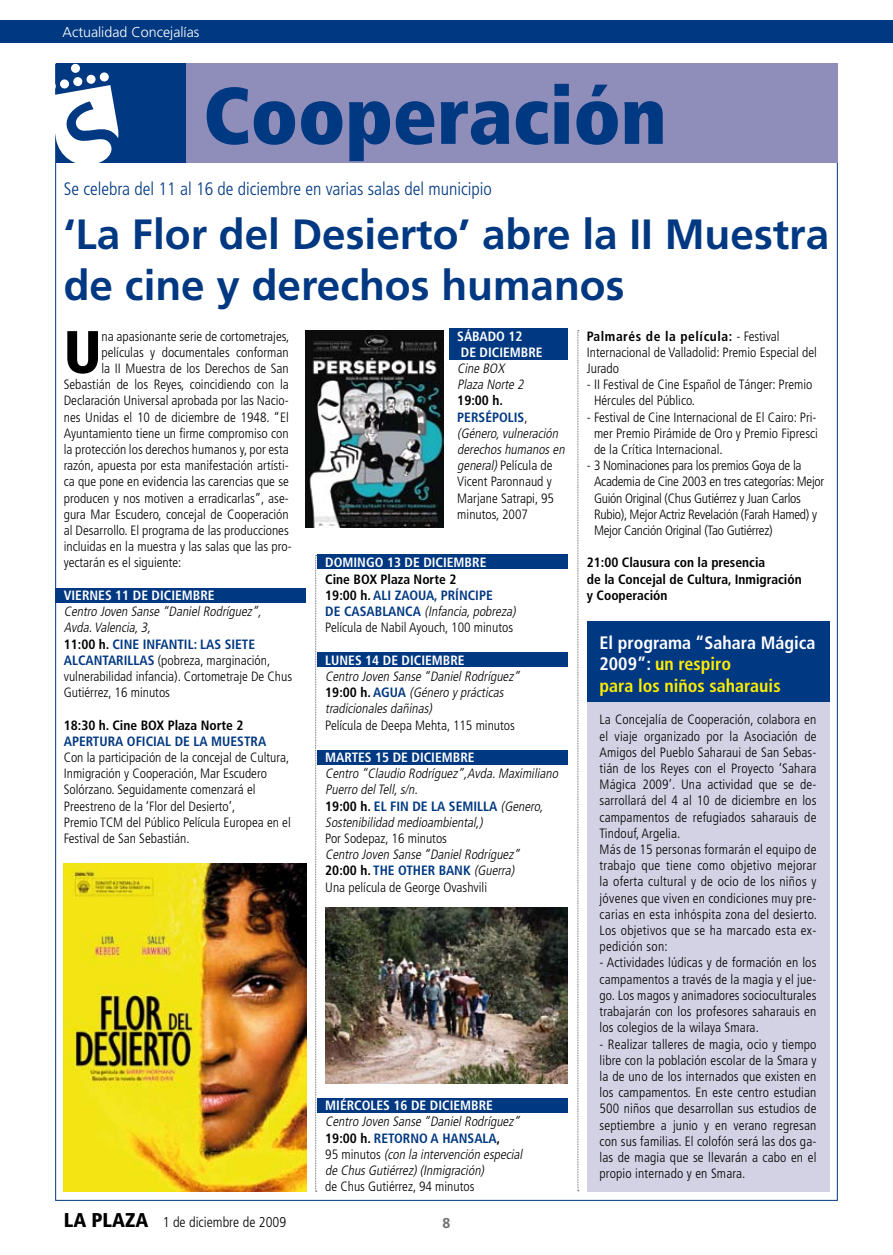
<style>
.page{position:relative;width:893px;height:1255px;background:#fff}
.page>*{position:absolute;margin:0;border:0;box-sizing:border-box;transform-origin:0 0}
.t1{font:900 condensed 79.95px "Frutiger";color:#003882}
.t2{font:900 condensed 59.85px "Frutiger";color:#000}
.t3{font:700 42.3px/50.7px "Frutiger";color:#003882}
.t4{font:700 condensed 18px/21.6px "Frutiger";color:#ffed00}
.t5{font:300 condensed 18px "Frutiger";color:#003882}
.t6{font:300 condensed 14.25px "Frutiger";color:#000}
.t7{font:300 14.25px "Frutiger";color:#fff}
.t8{font:700 14.25px "Frutiger";color:#707173}
.t9{font:300 condensed 13.5px/16.2px "Frutiger";color:#000}
.t10{font:italic 300 condensed 13.5px/16.2px "Frutiger";color:#000}
.t11{font:300 condensed 13.5px/16.2px "Frutiger";letter-spacing:-.02em;color:#000}
.t12{font:700 condensed 13.5px/16.2px "Frutiger";color:#fff}
.t13{font:700 condensed 13.5px/16.2px "Frutiger";color:#000}
.t14{font:700 condensed 13.5px "Frutiger";color:#003882}
.s1{font-style:italic}
.s2{font-weight:700}
.s3{font-weight:700;color:#003882}
.s4{font-weight:700;font-style:normal}
.s5{font-weight:700;font-style:normal;color:#003882}
.s6{font-style:normal}
.s7{font-weight:900;font-size:19.95px}
.s8{color:#fff}
</style>
<div class="page">
<div style="left:0;top:20px;width:893px;height:23px;background:#003882"></div>
<div style="left:587px;top:622px;width:242px;height:569px;background:#d3d1e4"></div>
<img style="left:64px;top:863px;width:242px;height:328px">
<img style="left:325px;top:907px;width:243px;height:176px">
<svg style="left:315px;top:555px;width:2px;height:636px"></svg>
<svg style="left:578px;top:330px;width:1px;height:861px"></svg>
<div style="left:587px;top:621px;width:242px;height:80px;background:#003882"></div>
<div style="left:56px;top:588px;width:250px;height:15px;background:#003882"></div>
<div style="left:317px;top:554px;width:251px;height:15px;background:#003882"></div>
<div style="left:317px;top:652px;width:251px;height:15px;background:#003882"></div>
<div style="left:317px;top:749px;width:251px;height:15px;background:#003882"></div>
<div style="left:317px;top:1098px;width:251px;height:14px;background:#003882"></div>
<div style="left:450px;top:327px;width:118px;height:32px;background:#003882"></div>
<img style="left:305px;top:330px;width:138px;height:197px">
<div style="left:138px;top:64px;width:700px;height:99px;background:#8f8dba"></div>
<div style="left:56px;top:64px;width:130px;height:99px;background:#003882"></div>
<div style="left:73px;top:77px;width:10px;height:9px;background:#fff;border-radius:4px"></div>
<div style="left:71px;top:63px;width:9px;height:10px;background:#fff;border-radius:4px"></div>
<div style="left:60px;top:79px;width:9px;height:10px;background:#fff;border-radius:4px"></div>
<svg style="left:86px;top:74px;width:10px;height:10px"></svg>
<svg style="left:99px;top:72px;width:10px;height:10px"></svg>
<svg style="left:55px;top:85px;width:64px;height:83px"></svg>
<p class="t7" style="left:63px;top:24px;width:138px">Actualidad Concejalías</p>
<h1 class="t1" style="left:203px;top:67px;width:465px">Cooperación</h1>
<h3 class="t5" style="left:64px;top:178px;width:430px">Se celebra del 11 al 16 de diciembre en varias salas del municipio</h3>
<h3 class="t3" style="left:64px;top:208px;width:767px">‘La Flor del Desierto’ abre la II Muestra de cine y derechos humanos</h3>
<h2 class="t2" style="left:64px;top:316px;width:39px">U</h2>
<p class="t9" style="left:102px;top:328px;width:189px">na apasionante serie de cortometrajes,</p>
<p class="t9" style="left:102px;top:344px;width:189px">películas y documentales conforman</p>
<p class="t9" style="left:102px;top:360px;width:189px">la II Muestra de los Derechos de San</p>
<p class="t9" style="left:64px;top:376px;width:226px">Sebastián de los Reyes, coincidiendo con la</p>
<p class="t9" style="left:64px;top:393px;width:226px">Declaración Universal aprobada por las Nacio-</p>
<p class="t9" style="left:64px;top:409px;width:227px">nes Unidas el 10 de diciembre de 1948. “El</p>
<p class="t9" style="left:64px;top:425px;width:226px">Ayuntamiento tiene un firme compromiso con</p>
<p class="t9" style="left:64px;top:441px;width:226px">la protección los derechos humanos y, por esta</p>
<p class="t9" style="left:64px;top:457px;width:226px">razón, apuesta por esta manifestación artísti-</p>
<p class="t9" style="left:64px;top:474px;width:227px">ca que pone en evidencia las carencias que se</p>
<p class="t9" style="left:64px;top:490px;width:226px">producen y nos motiven a erradicarlas”, ase-</p>
<p class="t9" style="left:64px;top:506px;width:226px">gura Mar Escudero, concejal de Cooperación</p>
<p class="t9" style="left:64px;top:522px;width:226px">al Desarrollo. El programa de las producciones</p>
<p class="t9" style="left:64px;top:538px;width:230px">incluidas en la muestra y las salas que las pro-</p>
<p class="t9" style="left:64px;top:555px;width:119px">yectarán es el siguiente:</p>
<p class="t12" style="left:64px;top:587px;width:152px">VIERNES 11 DE DICIEMBRE</p>
<p class="t9" style="left:64px;top:603px;width:230px"><span class="s1">Centro Joven Sanse “DanielRodríguez”, Avda.Valencia,3,<br></span><span class="s2">11:00 h.</span> <span class="s3">CINE INFANTIL: LAS SIETE ALCANTARILLAS</span> (pobreza, marginación, vulnerabilidad infancia). Cortometraje De Chus Gutiérrez, 16 minutos</p>
<p class="t13" style="left:64px;top:716px;width:181px">18:30 h. Cine BOX Plaza Norte 2</p>
<p class="t14" style="left:64px;top:733px;width:204px">APERTURA OFICIAL DE LA MUESTRA</p>
<p class="t9" style="left:64px;top:749px;width:229px">Con la participación de la concejal de Cultura, Inmigración y Cooperación, Mar Escudero Solórzano. Seguidamente comenzará el Preestreno de la ‘Flor del Desierto’,<br>Premio TCM del Público Película Europea en el Festival de San Sebastián.</p>
<p class="t12" style="left:457px;top:328px;width:87px">SÁBADO 12<br>DE DICIEMBRE</p>
<p class="t10" style="left:457px;top:360px;width:71px">Cine BOX<br>Plaza Norte 2</p>
<p class="t9" style="left:457px;top:393px;width:112px"><span class="s2">19:00 h.<br></span><span class="s3">PERSÉPOLIS</span>, <span class="s1">(Género,vulneración derechoshumanosen general)</span>Película de<br>Vicent Paronnaud y<br>Marjane Satrapi, 95 minutos, 2007</p>
<p class="t12" style="left:325px;top:554px;width:163px">DOMINGO 13 DE DICIEMBRE</p>
<p class="t9" style="left:325px;top:571px;width:195px"><span class="s2">Cine BOX Plaza Norte 2<br>19:00 h.</span> <span class="s3">ALI ZAOUA, PRÍNCIPE<br>D E C A S A B LA N C A</span> <span class="s1">(Infancia,pobreza)<br></span>Película de Nabil Ayouch, 100 minutos</p>
<p class="t12" style="left:325px;top:652px;width:141px">LUNES 14 DE DICIEMBRE</p>
<p class="t10" style="left:325px;top:668px;width:199px">Centro Joven Sanse “DanielRodríguez”<br><span class="s4">1 9 : 0 0 h .</span> <span class="s5">AG U A</span> (Género yprácticas tradicionalesdañinas)</p>
<p class="t9" style="left:325px;top:717px;width:191px">Película de Deepa Mehta, 115 minutos</p>
<p class="t12" style="left:325px;top:749px;width:151px">MARTES 15 DE DICIEMBRE</p>
<p class="t10" style="left:325px;top:765px;width:237px">Centro “Claudio Rodríguez”,Avda.Maximiliano Puerro delTell,s/n.<br><span class="s4">19:00 h.</span> <span class="s5">EL FIN DE LA SEMILLA</span> (Genero, Sostenibilidad medioambiental,)</p>
<p class="t9" style="left:325px;top:830px;width:123px">Por Sodepaz, 16 minutos</p>
<p class="t10" style="left:325px;top:846px;width:199px">Centro Joven Sanse “DanielRodríguez”<br><span class="s4">20:00 h.</span> <span class="s5">THE OTHER BANK</span> (Guerra)<br><span class="s6">Una película de George Ovashvili</span></p>
<p class="t12" style="left:325px;top:1097px;width:169px">MIÉRCOLES 16 DE DICIEMBRE</p>
<p class="t10" style="left:325px;top:1113px;width:201px">Centro Joven Sanse “DanielRodríguez” <span class="s4">19:00 h.</span> <span class="s5">RETORNO A HANSALA</span><span class="s4">,<br></span><span class="s6">9 5 m i n u t o s</span> (con la intervención especial de ChusGutiérrez)(Inmigración)</p>
<p class="t9" style="left:325px;top:1178px;width:151px">de Chus Gutiérrez, 94 minutos</p>
<p class="t6" style="left:64px;top:1214px;width:224px"><span class="s7">LA PLAZA</span> 1 de diciembre de 2009</p>
<p class="t8" style="left:442px;top:1214px;width:9px">8</p>
<p class="t9" style="left:587px;top:328px;width:232px"><span class="s2">Palmarés de la película:</span> - Festival<br>Internacional de Valladolid: Premio Especial del<br>Jurado</p>
<p class="t9" style="left:594px;top:376px;width:220px;text-indent:-7px">- II Festival de Cine Español de Tánger: Premio<br>Hércules del Público.</p>
<p class="t9" style="left:594px;top:409px;width:225px;text-align:justify;text-indent:-7px">- Festival de Cine Internacional de El Cairo: Pri&shy;mer Premio Pirámide de Oro y Premio Fipresci de la Crítica Internacional.</p>
<p class="t11" style="left:594px;top:457px;width:232px;text-indent:-7px">- 3 Nominaciones para los premios Goya de la Academia de Cine 2003 en tres categorías: Mejor Guión Original (Chus Gutiérrez y Juan Carlos Rubio), Mejor Actriz Revelación (Farah Hamed) y Mejor Canción Original (Tao Gutiérrez)</p>
<p class="t13" style="left:587px;top:554px;width:216px">21:00 Clausura con la presencia<br>de la Concejal de Cultura, Inmigración y Cooperación</p>
<h3 class="t4" style="left:600px;top:631px;width:217px"><span class="s8">El programa “Sahara Mágica<br>2009”:</span> un respiro<br>para los niños saharauis</h3>
<p class="t9" style="left:600px;top:711px;width:219px">La Concejalía de Cooperación, colabora en el viaje organizado por la Asociación de Amigos del Pueblo Saharaui de San Sebas&shy;tián de los Reyes con el Proyecto ‘Sahara Mágica 2009’. Una actividad que se de&shy;sarrollará del 4 al 10 de diciembre en los campamentos de refugiados saharauis de Tindouf, Argelia.<br>Más de 15 personas formarán el equipo de trabajo que tiene como objetivo mejorar la oferta cultural y de ocio de los niños y jóvenes que viven en condiciones muy pre&shy;carias en esta inhóspita zona del desierto.<br>Los objetivos que se ha marcado esta ex&shy;pedición son:</p>
<p class="t9" style="left:600px;top:954px;width:218px;text-align:justify">- Actividades lúdicas y de formación en los campamentos a través de la magia y el jue&shy;go. Los magos y animadores socioculturales trabajarán con los profesores saharauis en los colegios de la wilaya Smara.</p>
<p class="t9" style="left:600px;top:1035px;width:218px;text-align:justify">- Realizar talleres de magia, ocio y tiempo libre con la población escolar de la Smara y la de uno de los internados que existen en los campamentos. En este centro estudian 500 niños que desarrollan sus estudios de septiembre a junio y en verano regresan con sus familias. El colofón será las dos ga&shy;las de magia que se llevarán a cabo en el propio internado y en Smara.</p>
</div>
